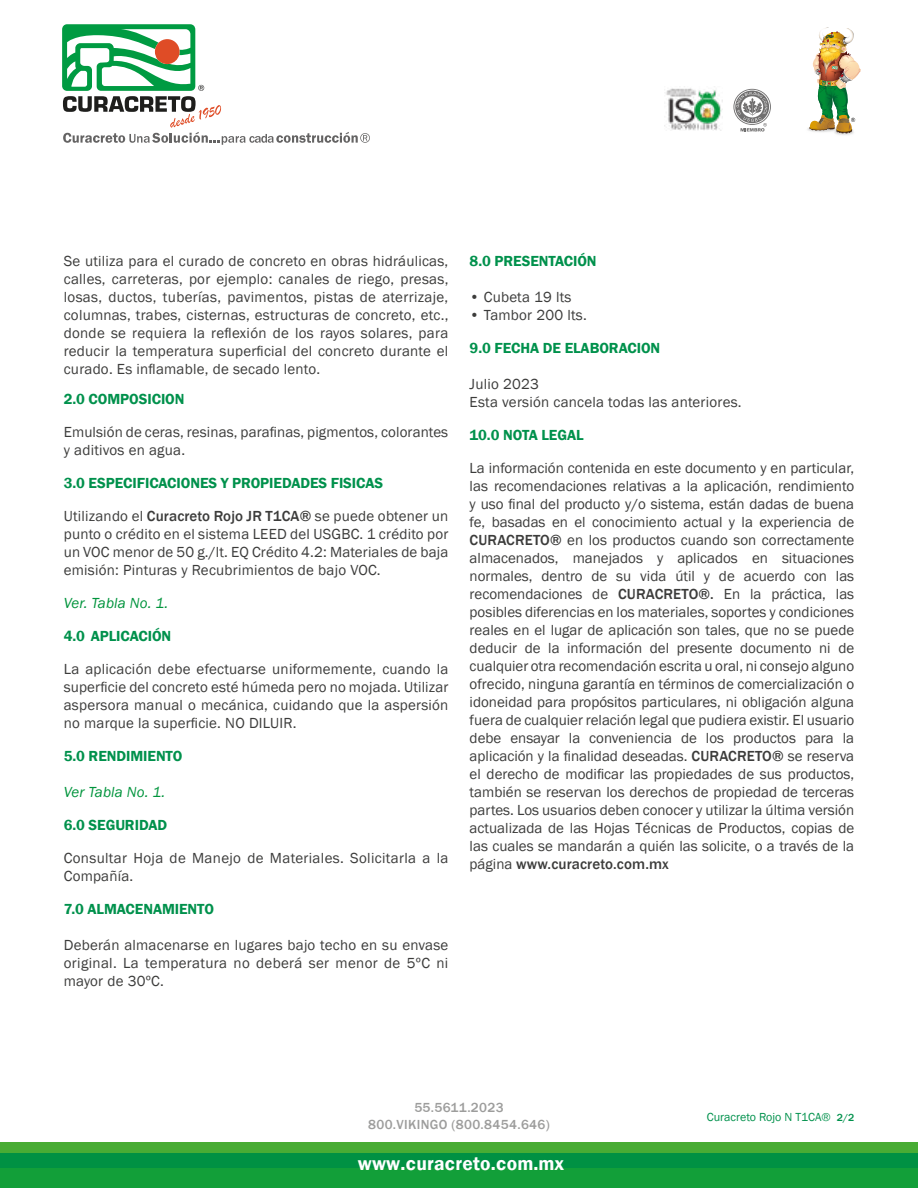
<style>
.page{position:relative;width:918px;height:1188px;background:#fff}
.page>*{position:absolute;margin:0;border:0;box-sizing:border-box;transform-origin:0 0}
.t1{font:600 19.5px "Franklin Gothic";letter-spacing:.01em;color:#fff}
.t2{font:15px/18px "Franklin Gothic";letter-spacing:.015em;color:#3c3c3b;text-align:justify}
.t3{font:600 15px "Franklin Gothic";letter-spacing:-.005em;color:#00914c}
.t4{font:italic 15px "Franklin Gothic";letter-spacing:.01em;color:#00943c}
.t5{font:500 13.5px/16.2px "Franklin Gothic";letter-spacing:.025em;color:#9d9d9c;text-align:center}
.t6{font:12px "Franklin Gothic";color:#00914c}
.s1{font-weight:500}
.s2{font-weight:500;font-size:10.5px}
</style>
<div class="page">
<img style="left:843px;top:133px;width:10px;height:2px">
<img style="left:807px;top:128px;width:36px;height:7px">
<svg style="left:62px;top:24px;width:308px;height:121px"></svg>
<img style="left:809px;top:27px;width:52px;height:106px">
<img style="left:666px;top:88px;width:56px;height:42px">
<svg style="left:733px;top:89px;width:38px;height:43px"></svg>
<div style="left:0;top:1168px;width:918px;height:20px;background:#129f39"></div>
<div style="left:0;top:1153px;width:918px;height:15px;background:#009143"></div>
<div style="left:0;top:1143px;width:918px;height:10px;background:#48ac34"></div>
<p class="t2" style="left:64px;top:252px;width:386px">Se utiliza para el curado de concreto en obras hidráulicas, calles, carreteras, por ejemplo: canales de riego, presas, losas, ductos, tuberías, pavimentos, pistas de aterrizaje, columnas, trabes, cisternas, estructuras de concreto, etc., donde se requiera la reflexión de los rayos solares, para reducir la temperatura superficial del concreto durante el curado. Es inflamable, de secado lento.</p>
<p class="t3" style="left:64px;top:389px;width:122px">2.0 COMPOSICION</p>
<p class="t2" style="left:64px;top:423px;width:386px">Emulsión de ceras, resinas, parafinas, pigmentos, colorantes y aditivos en agua.</p>
<p class="t3" style="left:64px;top:473px;width:321px">3.0 ESPECIFICACIONES Y PROPIEDADES FISICAS</p>
<p class="t2" style="left:64px;top:507px;width:386px">Utilizando el <span class="s1">Curacreto Rojo JR T1CA®</span> se puede obtener un punto o crédito en el sistema LEED del USGBC. 1 crédito por un VOC menor de 50 g./lt. EQ Crédito 4.2: Materiales de baja emisión: Pinturas y Recubrimientos de bajo VOC.</p>
<p class="t4" style="left:64px;top:593px;width:106px">Ver. Tabla No. 1.</p>
<p class="t3" style="left:64px;top:626px;width:109px">4.0 APLICACIÓN</p>
<p class="t2" style="left:64px;top:660px;width:386px">La aplicación debe efectuarse uniformemente, cuando la superficie del concreto esté húmeda pero no mojada. Utilizar aspersora manual o mecánica, cuidando que la aspersión no marque la superficie. NO DILUIR.</p>
<p class="t3" style="left:64px;top:746px;width:120px">5.0 RENDIMIENTO</p>
<p class="t4" style="left:64px;top:782px;width:103px">Ver Tabla No. 1.</p>
<p class="t3" style="left:64px;top:815px;width:105px">6.0 SEGURIDAD</p>
<p class="t2" style="left:64px;top:849px;width:386px">Consultar Hoja de Manejo de Materiales. Solicitarla a la<br>Compañía.</p>
<p class="t3" style="left:64px;top:899px;width:152px">7.0 ALMACENAMIENTO</p>
<p class="t2" style="left:64px;top:936px;width:386px">Deberán almacenarse en lugares bajo techo en su envase original. La temperatura no deberá ser menor de 5ºC ni mayor de 30ºC.</p>
<p class="t3" style="left:470px;top:251px;width:128px">8.0 PRESENTACIÓN</p>
<p class="t2" style="left:470px;top:288px;width:103px">• Cubeta 19 lts</p>
<p class="t2" style="left:470px;top:306px;width:119px">• Tambor 200 lts.</p>
<p class="t3" style="left:470px;top:338px;width:192px">9.0 FECHA DE ELABORACION</p>
<p class="t2" style="left:470px;top:375px;width:274px">Julio 2023<br>Esta versión cancela todas las anteriores.</p>
<p class="t3" style="left:470px;top:425px;width:116px">10.0 NOTA LEGAL</p>
<p class="t2" style="left:470px;top:459px;width:386px">La información contenida en este documento y en particular, las recomendaciones relativas a la aplicación, rendimiento y uso final del producto y/o sistema, están dadas de buena fe, basadas en el conocimiento actual y la experiencia de <span class="s1">CURACRETO®</span> en los productos cuando son correctamente almacenados, manejados y aplicados en situaciones normales, dentro de su vida útil y de acuerdo con las recomendaciones de <span class="s1">CURACRETO®.</span> En la práctica, las posibles diferencias en los materiales, soportes y condiciones reales en el lugar de aplicación son tales, que no se puede deducir de la información del presente documento ni de cualquier otra recomendación escrita u oral, ni consejo alguno ofrecido, ninguna garantía en términos de comercialización o idoneidad para propósitos particulares, ni obligación alguna fuera de cualquier relación legal que pudiera existir. El usuario debe ensayar la conveniencia de los productos para la aplicación y la finalidad deseadas. <span class="s1">CURACRETO®</span> se reserva el derecho de modificar las propiedades de sus productos, también se reservan los derechos de propiedad de terceras partes. Los usuarios deben conocer y utilizar la última versión actualizada de las Hojas Técnicas de Productos, copias de las cuales se mandarán a quién las solicite, o a través de la página <span class="s1">www.curacreto.com.mx</span></p>
<p class="t5" style="left:368px;top:1100px;width:183px">55.5611.2023<br>800.VIKINGO (800.8454.646)</p>
<p class="t6" style="left:707px;top:1110px;width:149px">Curacreto Rojo N T1CA® <span class="s2">2/2</span></p>
<h1 class="t1" style="left:358px;top:1152px;width:208px">www.curacreto.com.mx</h1>
</div>
